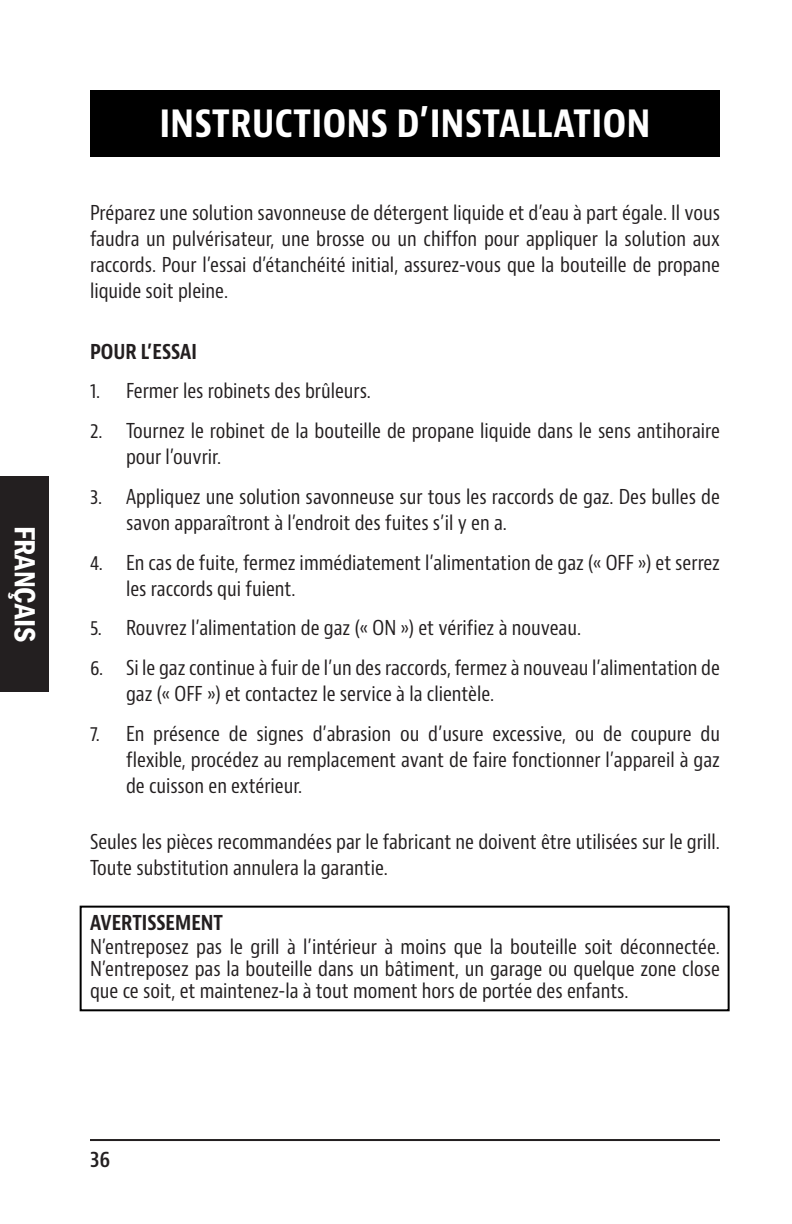
<style>
.page{position:relative;width:792px;height:1224px;background:#fff}
.page>*{position:absolute;margin:0;border:0;box-sizing:border-box;transform-origin:0 0}
.t1{font:700 condensed 40px "Bernino Sans";color:#fff}
.t2{font:600 condensed 30px "Franklin Gothic";color:#fff}
.WARNING{font:600 condensed 22px "Bernino Sans";color:#231f20}
.TXT{font:condensed 20px/26px "Bernino Sans";color:#231f20}
.TXT-2{font:700 condensed 20px "Bernino Sans";color:#231f20}
</style>
<div class="page">
<div style="left:0;top:476px;width:49px;height:216px;background:#231f20"></div>
<hr style="left:90px;top:1139px;width:630px;height:2px;background:#231f20">
<div style="left:90px;top:90px;width:630px;height:67px;background:#000"></div>
<div style="left:80px;top:906px;width:650px;height:105px;border:2px solid #000"></div>
<h2 class="t2" style="left:45px;top:526px;width:118px;rotate:90deg">FRANÇAIS</h2>
<p class="t1" style="left:159px;top:98px;width:493px">INSTRUCTIONS D’INSTALLATION</p>
<p class="TXT" style="left:90px;top:200px;width:632px;text-align:justify">Préparez une solution savonneuse de détergent liquide et d’eau à part égale. Il vous faudra un pulvérisateur, une brosse ou un chiffon pour appliquer la solution aux raccords. Pour l’essai d’étanchéité initial, assurez-vous que la bouteille de propane liquide soit pleine.</p>
<p class="TXT-2" style="left:90px;top:339px;width:108px">POUR L’ESSAI</p>
<p class="TXT" style="left:90px;top:378px;width:282px">1. Fermer les robinets des brûleurs.</p>
<p class="TXT" style="left:126px;top:418px;width:596px;text-indent:-36px">2. Tournez le robinet de la bouteille de propane liquide dans le sens antihoraire pour l’ouvrir.</p>
<p class="TXT" style="left:126px;top:484px;width:596px;text-indent:-36px">3. Appliquez une solution savonneuse sur tous les raccords de gaz. Des bulles de savon apparaîtront à l’endroit des fuites s’il y en a.</p>
<p class="TXT" style="left:126px;top:550px;width:596px;text-indent:-36px">4. En cas de fuite, fermez immédiatement l’alimentation de gaz (« OFF ») et serrez les raccords qui fuient.</p>
<p class="TXT" style="left:90px;top:616px;width:493px">5. Rouvrez l’alimentation de gaz (« ON ») et vérifiez à nouveau.</p>
<p class="TXT" style="left:126px;top:655px;width:595px;text-indent:-36px">6. Si le gaz continue à fuir de l’un des raccords, fermez à nouveau l’alimentation de gaz (« OFF ») et contactez le service à la clientèle.</p>
<p class="TXT" style="left:126px;top:721px;width:596px;text-align:justify;text-indent:-36px">7. En présence de signes d’abrasion ou d’usure excessive, ou de coupure du flexible, procédez au remplacement avant de faire fonctionner l’appareil à gaz de cuisson en extérieur.</p>
<p class="TXT" style="left:90px;top:829px;width:632px">Seules les pièces recommandées par le fabricant ne doivent être utilisées sur le grill.<br>Toute substitution annulera la garantie.</p>
<p class="TXT-2" style="left:90px;top:911px;width:135px">AVERTISSEMENT</p>
<p class="TXT" style="left:90px;top:936px;width:631px;line-height:22px;text-align:justify">N’entreposez pas le grill à l’intérieur à moins que la bouteille soit déconnectée.<br>N’entreposez pas la bouteille dans un bâtiment, un garage ou quelque zone close que ce soit, et maintenez-la à tout moment hors de portée des enfants.</p>
<p class="WARNING" style="left:90px;top:1145px;width:22px">36</p>
</div>
